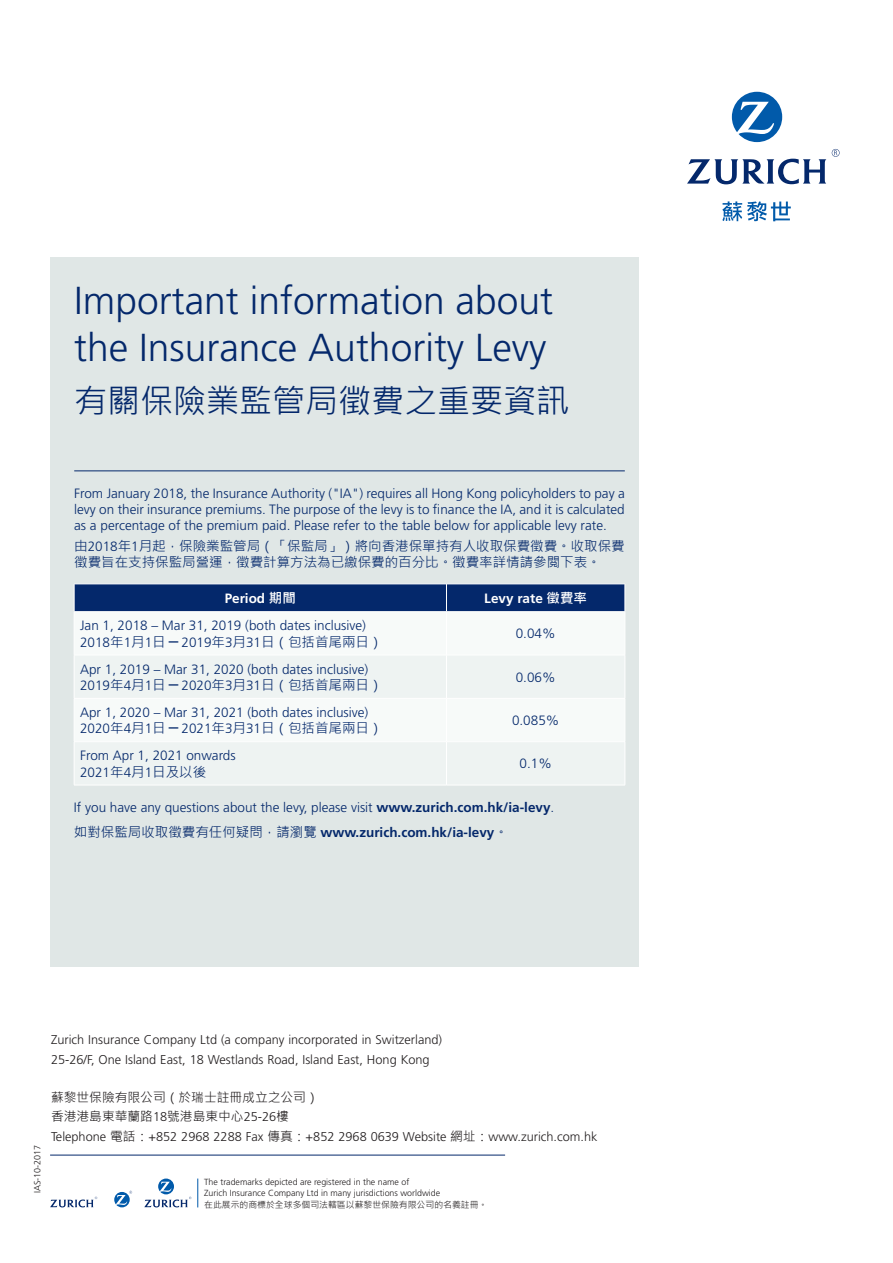
<style>
.page{position:relative;width:893px;height:1263px;background:#fff}
.page>*{position:absolute;margin:0;border:0;box-sizing:border-box;transform-origin:0 0}
.t1{font:300 39px "Frutiger LT Std";color:#04286b}
.t2{font:33px "Microsoft Jheng Hei";color:#04286b}
.t3{font:300 13.5px/16.2px "Frutiger LT Std";color:#04286b;text-align:justify}
.t4{font:13.5px/16.2px "Microsoft Jheng Hei";color:#04286b}
.t5{font:700 13.5px "Frutiger LT Std";color:#04286b}
.t6{font:700 13.5px "Frutiger LT Std";color:#fff}
.t7{font:300 12.75px "Frutiger LT Std";color:#231f20}
.t8{font:12.75px "Microsoft Jheng Hei";color:#231f20}
.Reg_details{font:300 9px "Frutiger LT Std";color:#231f20}
.t9{font:300 8.85px "Frutiger LT Std";color:#231f20}
.t10{font:8.85px "Microsoft Jheng Hei";color:#231f20}
.s1{font-family:"Frutiger LT Std";font-weight:300}
.s2{font-family:"Microsoft Jheng Hei"}
.s3{font-family:"Microsoft Jheng Hei";font-weight:400}
.s4{font-weight:700}
</style>
<div class="page">
<div style="left:51px;top:257px;width:588px;height:709px;background:#e0e7e6"></div>
<hr style="left:74px;top:470px;width:551px;height:1px;background:#04286b">
<svg style="left:722px;top:201px;width:69px;height:20px"></svg>
<svg style="left:732px;top:92px;width:50px;height:50px"></svg>
<svg style="left:687px;top:159px;width:139px;height:25px"></svg>
<svg style="left:832px;top:149px;width:8px;height:8px"></svg>
<svg style="left:144px;top:1178px;width:47px;height:29px"></svg>
<svg style="left:197px;top:1178px;width:1px;height:29px"></svg>
<svg style="left:50px;top:1197px;width:47px;height:10px"></svg>
<svg style="left:114px;top:1191px;width:18px;height:16px"></svg>
<hr style="left:50px;top:1155px;width:455px;height:1px;background:#04286b">
<div style="left:75px;top:612px;width:550px;height:43px;background:#f7faf9"></div>
<svg style="left:75px;top:656px;width:550px;height:129px;fill:#eef3f2"></svg>
<div style="left:74px;top:584px;width:552px;height:27px;background:#04286b"></div>
<hr style="left:74px;top:611px;width:372px;height:1px;background:#fff">
<hr style="left:74px;top:612px;width:1px;height:43px;background:#fff">
<hr style="left:446px;top:611px;width:179px;height:1px;background:#fff">
<hr style="left:446px;top:612px;width:1px;height:43px;background:#fff">
<hr style="left:625px;top:612px;width:1px;height:43px;background:#fff">
<hr style="left:74px;top:655px;width:372px;height:1px;background:#fff">
<hr style="left:74px;top:655px;width:1px;height:43px;background:#fff">
<hr style="left:446px;top:655px;width:179px;height:1px;background:#fff">
<hr style="left:446px;top:655px;width:1px;height:43px;background:#fff">
<hr style="left:625px;top:655px;width:1px;height:43px;background:#fff">
<hr style="left:74px;top:698px;width:372px;height:1px;background:#fff">
<hr style="left:74px;top:698px;width:1px;height:43px;background:#fff">
<hr style="left:446px;top:698px;width:179px;height:1px;background:#fff">
<hr style="left:446px;top:698px;width:1px;height:43px;background:#fff">
<hr style="left:625px;top:698px;width:1px;height:43px;background:#fff">
<hr style="left:74px;top:741px;width:372px;height:1px;background:#fff">
<hr style="left:74px;top:742px;width:1px;height:43px;background:#fff">
<hr style="left:446px;top:741px;width:179px;height:1px;background:#fff">
<hr style="left:446px;top:742px;width:1px;height:43px;background:#fff">
<hr style="left:625px;top:742px;width:1px;height:43px;background:#fff">
<hr style="left:74px;top:785px;width:372px;height:1px;background:#fff">
<hr style="left:446px;top:785px;width:179px;height:1px;background:#fff">
<p class="t1" style="left:74px;top:279px;width:480px">Important information about</p>
<p class="t1" style="left:74px;top:325px;width:474px">the Insurance Authority Levy</p>
<p class="t2" style="left:74px;top:380px;width:496px">有關保險業監管局徵費之重要資訊</p>
<p class="t3" style="left:74px;top:485px;width:552px">From January 2018, the Insurance Authority ("IA") requires all Hong Kong policyholders to pay a levy on their insurance premiums. The purpose of the levy is to finance the IA, and it is calculated as a percentage of the premium paid. Please refer to the table below for applicable levy rate.</p>
<p class="t4" style="left:74px;top:537px;width:552px">由<span class="s1">2018</span>年<span class="s1">1</span>月起，保險業監管局（「保監局」）將向香港保單持有人收取保費徵費。收取保費徵費旨在支持保監局營運，徵費計算方法為已繳保費的百分比。徵費率詳情請參閲下表。</p>
<p class="t6" style="left:225px;top:590px;width:73px">Period <span class="s2">期間</span></p>
<p class="t6" style="left:484px;top:590px;width:104px">Levy rate <span class="s2">徵費率</span></p>
<p class="t3" style="left:80px;top:618px;width:287px">Jan 1, 2018 – Mar 31, 2019 (both dates inclusive)</p>
<p class="t4" style="left:80px;top:633px;width:304px"><span class="s1">2018</span>年<span class="s1">1</span>月<span class="s1">1</span>日 ─ <span class="s1">2019</span>年<span class="s1">3</span>月<span class="s1">31</span>日（包括首尾兩日）</p>
<p class="t3" style="left:516px;top:626px;width:41px">0.04%</p>
<p class="t3" style="left:80px;top:661px;width:290px">Apr 1, 2019 – Mar 31, 2020 (both dates inclusive)</p>
<p class="t4" style="left:80px;top:677px;width:304px"><span class="s1">2019</span>年<span class="s1">4</span>月<span class="s1">1</span>日 ─ <span class="s1">2020</span>年<span class="s1">3</span>月<span class="s1">31</span>日（包括首尾兩日）</p>
<p class="t3" style="left:80px;top:704px;width:290px">Apr 1, 2020 – Mar 31, 2021 (both dates inclusive)</p>
<p class="t4" style="left:80px;top:720px;width:304px"><span class="s1">2020</span>年<span class="s1">4</span>月<span class="s1">1</span>日 ─ <span class="s1">2021</span>年<span class="s1">3</span>月<span class="s1">31</span>日（包括首尾兩日）</p>
<p class="t3" style="left:80px;top:748px;width:157px">From Apr 1, 2021 onwards</p>
<p class="t3" style="left:80px;top:764px;width:128px">2021<span class="s3">年</span>4<span class="s3">月</span>1<span class="s3">日及以後</span></p>
<p class="t3" style="left:516px;top:669px;width:41px">0.06%</p>
<p class="t3" style="left:512px;top:712px;width:49px">0.085%</p>
<p class="t3" style="left:520px;top:756px;width:34px">0.1%</p>
<p class="t3" style="left:74px;top:800px;width:482px">If you have any questions about the levy, please visit <span class="s4">www.zurich.com.hk/ia-levy</span>.</p>
<p class="t5" style="left:74px;top:824px;width:435px"><span class="s3">如對保監局收取徵費有任何疑問，請瀏覽</span> www.zurich.com.hk/ia-levy<span class="s3">。</span></p>
<p class="Reg_details" style="left:32px;top:1193px;width:50px;rotate:-90deg">IAS-10-2017</p>
<p class="t7" style="left:51px;top:1033px;width:393px">Zurich Insurance Company Ltd (a company incorporated in Switzerland)</p>
<p class="t7" style="left:51px;top:1052px;width:380px">25-26/F, One Island East, 18 Westlands Road, Island East, Hong Kong</p>
<p class="t8" style="left:51px;top:1089px;width:269px">蘇黎世保險有限公司（於瑞士註冊成立之公司）</p>
<p class="t8" style="left:51px;top:1108px;width:240px">香港港島東華蘭路<span class="s1">18</span>號港島東中心<span class="s1">25-26</span>樓</p>
<p class="t7" style="left:51px;top:1129px;width:548px">Telephone <span class="s3">電話：</span>+852 2968 2288 Fax <span class="s3">傳真：</span>+852 2968 0639 Website <span class="s3">網址：</span>www.zurich.com.hk</p>
<p class="t9" style="left:204px;top:1177px;width:207px">The trademarks depicted are registered in the name of</p>
<p class="t9" style="left:204px;top:1188px;width:238px">Zurich Insurance Company Ltd in many jurisdictions worldwide</p>
<p class="t10" style="left:204px;top:1199px;width:285px">在此展示的商標於全球多個司法轄區以蘇黎世保險有限公司的名義註冊。</p>
</div>
